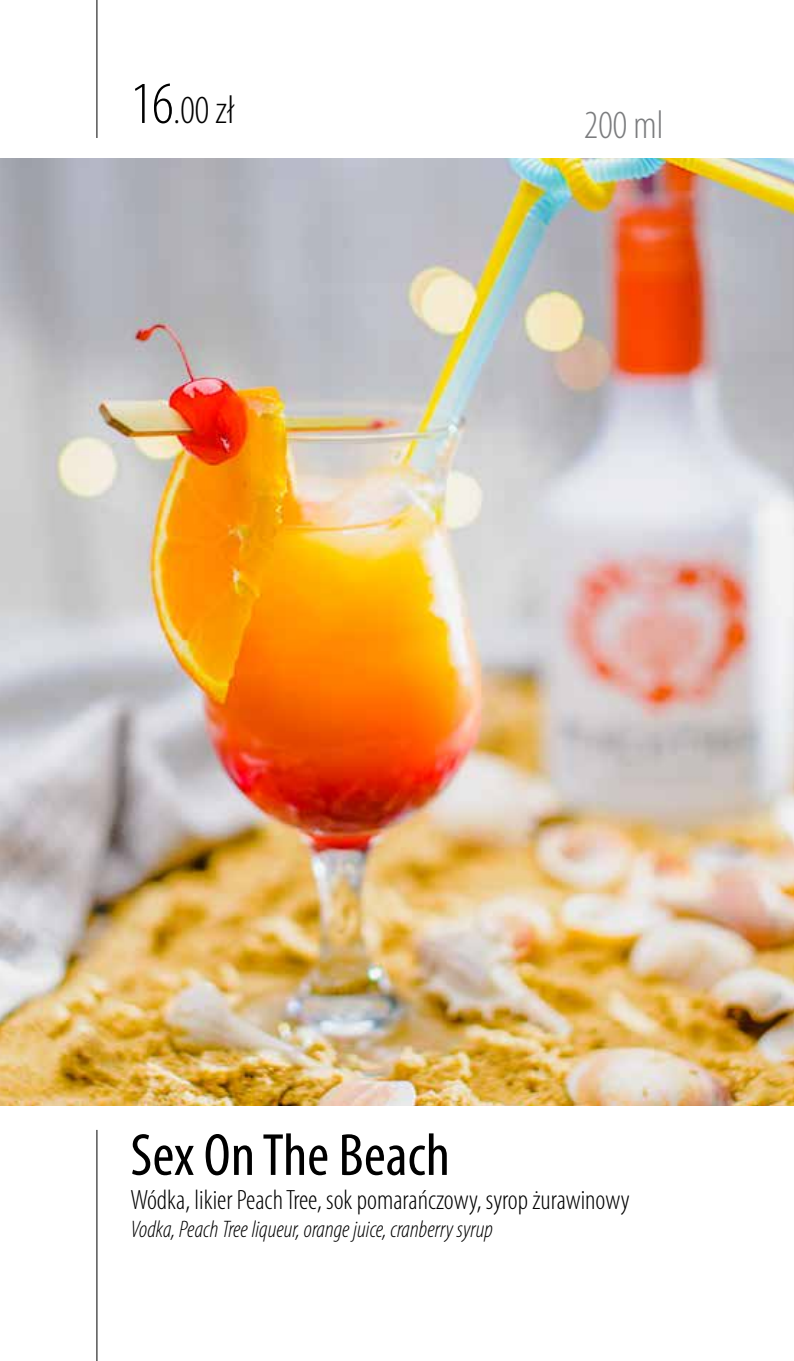
<style>
.page{position:relative;width:794px;height:1361px;background:#fff}
.page>*{position:absolute;margin:0;border:0;box-sizing:border-box;transform-origin:0 0}
.t1{font:condensed 60px "Myriad Pro";color:#000}
.t2{font:300 condensed 40px "Myriad Pro";color:#000}
.t3{font:300 condensed 40px "Myriad Pro";color:#7b7c7e}
.t4{font:300 condensed 28px "Myriad Pro";color:#000}
.t5{font:italic 300 condensed 24px "Myriad Pro";color:#000}
.s1{font-size:60px}
</style>
<div class="page">
<hr style="left:96px;top:1130px;width:1px;height:231px;background:#000">
<hr style="left:96px;top:0;width:1px;height:138px;background:#000">
<img style="left:0;top:159px;width:794px;height:947px">
<h2 class="t2" style="left:130px;top:88px;width:105px"><span class="s1">16</span>.00 zł</h2>
<h2 class="t3" style="left:584px;top:103px;width:81px">200 ml</h2>
<h1 class="t1" style="left:130px;top:1122px;width:321px">Sex On The Beach</h1>
<p class="t4" style="left:130px;top:1184px;width:501px">Wódka, likier Peach Tree, sok pomarańczowy, syrop żurawinowy</p>
<p class="t5" style="left:130px;top:1216px;width:364px">Vodka, Peach Tree liqueur, orange juice, cranberry syrup</p>
</div>
